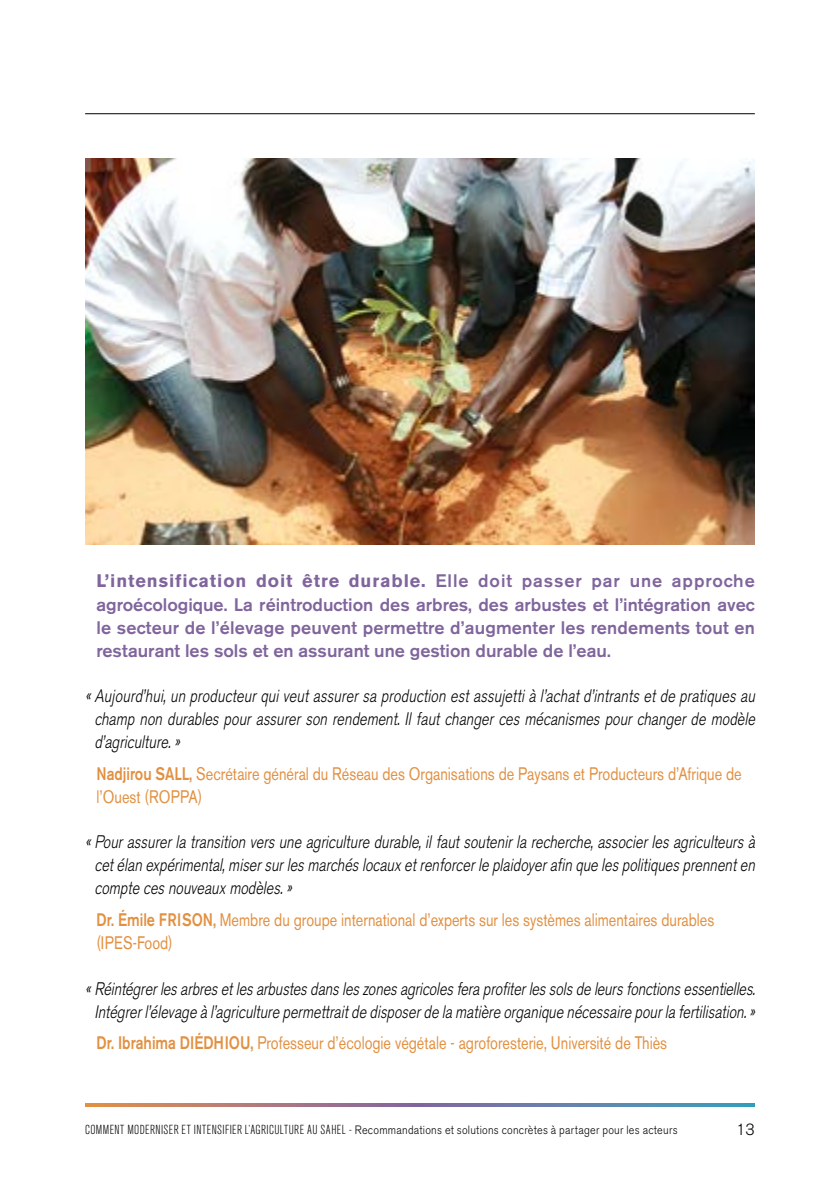
<style>
.page{position:relative;width:840px;height:1191px;background:#fff}
.page>*{position:absolute;margin:0;border:0;box-sizing:border-box;transform-origin:0 0}
.t1{font:italic 300 18px/23px "Akzidenz Grotesk BE";color:#000;text-align:justify;scale:.8 1}
.t2{font:18px/23px "Akzidenz Grotesk BE";color:#e29041;scale:.8 1}
.t3{font:500 18px/23px "Akzidenz Grotesk BE";color:#80659d;text-align:justify}
.t4{font:300 16px "Akzidenz Grotesk BE";color:#000}
.t5{font:300 12px "Akzidenz Grotesk BE";letter-spacing:.025em;color:#000;scale:.9 1}
.s1{font-weight:700}
.s2{font-weight:500}
.s3{font-stretch:condensed;font-size:13px}
</style>
<div class="page">
<svg style="left:85px;top:1103px;width:669px;height:3px;background:#887f92"></svg>
<hr style="left:85px;top:113px;width:669px;height:1px;background:#000">
<img style="left:85px;top:159px;width:669px;height:385px">
<p class="t3" style="left:96px;top:569px;width:659px"><span class="s1">L’intensification doit être durable.</span> Elle doit passer par une approche agroécologique. La réintroduction des arbres, des arbustes et l’intégration avec le secteur de l’élevage peuvent permettre d’augmenter les rendements tout en restaurant les sols et en assurant une gestion durable de l’eau.</p>
<p class="t1" style="left:94px;top:685px;width:831px;text-indent:-9px">«Aujourd’hui,un producteurquiveutassurersa production estassujettià l’achatd’intrants etde pratiques au champ non durables pour assurer son rendement. Il faut changer ces mécanismes pour changer de modèle d’agriculture.»</p>
<p class="t2" style="left:96px;top:762px;width:807px"><span class="s2">Nadjirou SALL,</span> Secrétaire général du Réseau des Organisations de Paysans et Producteurs d’Afrique de l’Ouest (ROPPA)</p>
<p class="t1" style="left:94px;top:831px;width:831px;text-indent:-9px">«Pourassurerla transition versune agriculture durable,ilfautsoutenirla recherche,associerlesagriculteursà cetélan expérimental,misersurlesmarchéslocauxetrenforcerle plaidoyerafin que lespolitiquesprennenten compte cesnouveauxmodèles.»</p>
<p class="t2" style="left:96px;top:908px;width:773px"><span class="s2">Dr. Émile FRISON,</span> Membre du groupe international d’experts sur les systèmes alimentaires durables (IPES-Food)</p>
<p class="t1" style="left:85px;top:977px;width:842px;text-align:center">«Réintégrerlesarbresetlesarbustesdansleszonesagricolesferaprofiterlessolsde leursfonctionsessentielles.<br>Intégrerl’élevage à l’agriculture permettraitde disposerde la matière organique nécessaire pourla fertilisation.»</p>
<p class="t2" style="left:96px;top:1031px;width:714px"><span class="s2">Dr. Ibrahima DIÉDHIOU,</span> Professeur d’écologie végétale - agroforesterie, Université de Thiès</p>
<p class="t5" style="left:85px;top:1123px;width:659px"><span class="s3">COMMENT MODERNISER ET INTENSIFIER L’AGRICULTURE AU SAHEL -</span> Recommandations et solutions concrètes à partager pour les acteurs</p>
<p class="t4" style="left:735px;top:1120px;width:20px">13</p>
</div>
